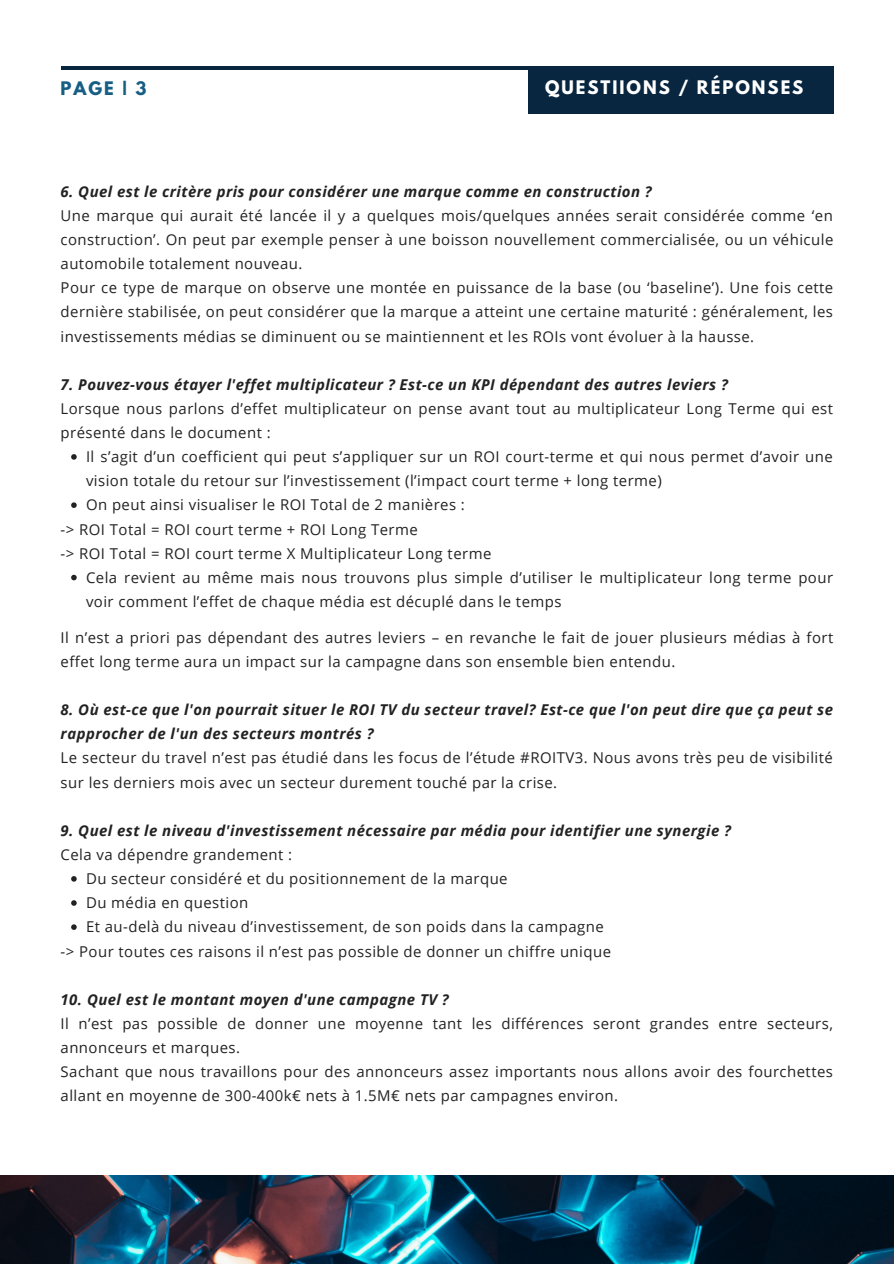
<style>
.page{position:relative;width:894px;height:1264px;background:#fff}
.page>*{position:absolute;margin:0;border:0;box-sizing:border-box;transform-origin:0 0}
.t1{font:700 16.5px "League Spartan";letter-spacing:.12em;color:#fff}
.t2{font:700 16.5px "League Spartan";color:#175e84}
.t3{font:14.85px/24.2px "Open Sans";letter-spacing:.03em;color:#222}
.t4{font:italic 700 14.85px/24.2px "Open Sans";letter-spacing:.03em;color:#222}
</style>
<div class="page">
<hr style="left:61px;top:66px;width:771px;height:4px;background:#092641">
<div style="left:528px;top:66px;width:305px;height:48px;background:#092641"></div>
<img style="left:0;top:1175px;width:893px;height:88px">
<svg style="left:71px;top:454px;width:6px;height:5px"></svg>
<svg style="left:71px;top:502px;width:6px;height:6px"></svg>
<svg style="left:71px;top:574px;width:6px;height:6px"></svg>
<svg style="left:71px;top:876px;width:6px;height:5px"></svg>
<svg style="left:71px;top:900px;width:6px;height:5px"></svg>
<svg style="left:71px;top:924px;width:6px;height:5px"></svg>
<p class="t2" style="left:61px;top:80px;width:87px">PAGE | 3</p>
<p class="t1" style="left:545px;top:79px;width:259px">QUESTIIONS / RÉPONSES</p>
<p class="t4" style="left:61px;top:179px;width:592px">6. Quel est le critère pris pour considérer une marque comme en construction ?</p>
<p class="t3" style="left:61px;top:203px;width:774px;text-align:justify">Une marque qui aurait été lancée il y a quelques mois/quelques années serait considérée comme ‘en construction’. On peut par exemple penser à une boisson nouvellement commercialisée, ou un véhicule automobile totalement nouveau.</p>
<p class="t3" style="left:61px;top:275px;width:774px;text-align:justify">Pour ce type de marque on observe une montée en puissance de la base (ou ‘baseline’). Une fois cette dernière stabilisée, on peut considérer que la marque a atteint une certaine maturité : généralement, les investissements médias se diminuent ou se maintiennent et les ROIs vont évoluer à la hausse.</p>
<p class="t4" style="left:61px;top:372px;width:668px">7. Pouvez-vous étayer l'effet multiplicateur ? Est-ce un KPI dépendant des autres leviers ?</p>
<p class="t3" style="left:61px;top:396px;width:773px">Lorsque nous parlons d’effet multiplicateur on pense avant tout au multiplicateur Long Terme qui est présenté dans le document :</p>
<p class="t3" style="left:86px;top:444px;width:748px">Il s’agit d’un coefficient qui peut s’appliquer sur un ROI court-terme et qui nous permet d’avoir une vision totale du retour sur l’investissement (l’impact court terme + long terme)</p>
<p class="t3" style="left:86px;top:492px;width:380px">On peut ainsi visualiser le ROI Total de 2 manières :</p>
<p class="t3" style="left:61px;top:516px;width:358px">-&gt; ROI Total = ROI court terme + ROI Long Terme</p>
<p class="t3" style="left:61px;top:541px;width:432px">-&gt; ROI Total = ROI court terme X Multiplicateur Long terme</p>
<p class="t3" style="left:86px;top:565px;width:748px">Cela revient au même mais nous trouvons plus simple d’utiliser le multiplicateur long terme pour voir comment l’effet de chaque média est décuplé dans le temps</p>
<p class="t3" style="left:61px;top:625px;width:774px">Il n’est a priori pas dépendant des autres leviers – en revanche le fait de jouer plusieurs médias à fort effet long terme aura un impact sur la campagne dans son ensemble bien entendu.</p>
<p class="t4" style="left:61px;top:697px;width:773px">8. Où est-ce que l'on pourrait situer le ROI TV du secteur travel? Est-ce que l'on peut dire que ça peut se rapprocher de l'un des secteurs montrés ?</p>
<p class="t3" style="left:61px;top:745px;width:773px">Le secteur du travel n’est pas étudié dans les focus de l’étude #ROITV3. Nous avons très peu de visibilité sur les derniers mois avec un secteur durement touché par la crise.</p>
<p class="t4" style="left:61px;top:818px;width:671px">9. Quel est le niveau d'investissement nécessaire par média pour identifier une synergie ?</p>
<p class="t3" style="left:61px;top:842px;width:233px">Cela va dépendre grandement :</p>
<p class="t3" style="left:86px;top:866px;width:423px">Du secteur considéré et du positionnement de la marque</p>
<p class="t3" style="left:86px;top:890px;width:164px">Du média en question</p>
<p class="t3" style="left:86px;top:914px;width:519px">Et au-delà du niveau d’investissement, de son poids dans la campagne</p>
<p class="t3" style="left:61px;top:938px;width:551px">-&gt; Pour toutes ces raisons il n’est pas possible de donner un chiffre unique</p>
<p class="t4" style="left:61px;top:986px;width:389px">10. Quel est le montant moyen d'une campagne TV ?</p>
<p class="t3" style="left:61px;top:1011px;width:773px">Il n’est pas possible de donner une moyenne tant les différences seront grandes entre secteurs, annonceurs et marques.</p>
<p class="t3" style="left:61px;top:1059px;width:773px">Sachant que nous travaillons pour des annonceurs assez importants nous allons avoir des fourchettes allant en moyenne de 300-400k€ nets à 1.5M€ nets par campagnes environ.</p>
</div>
